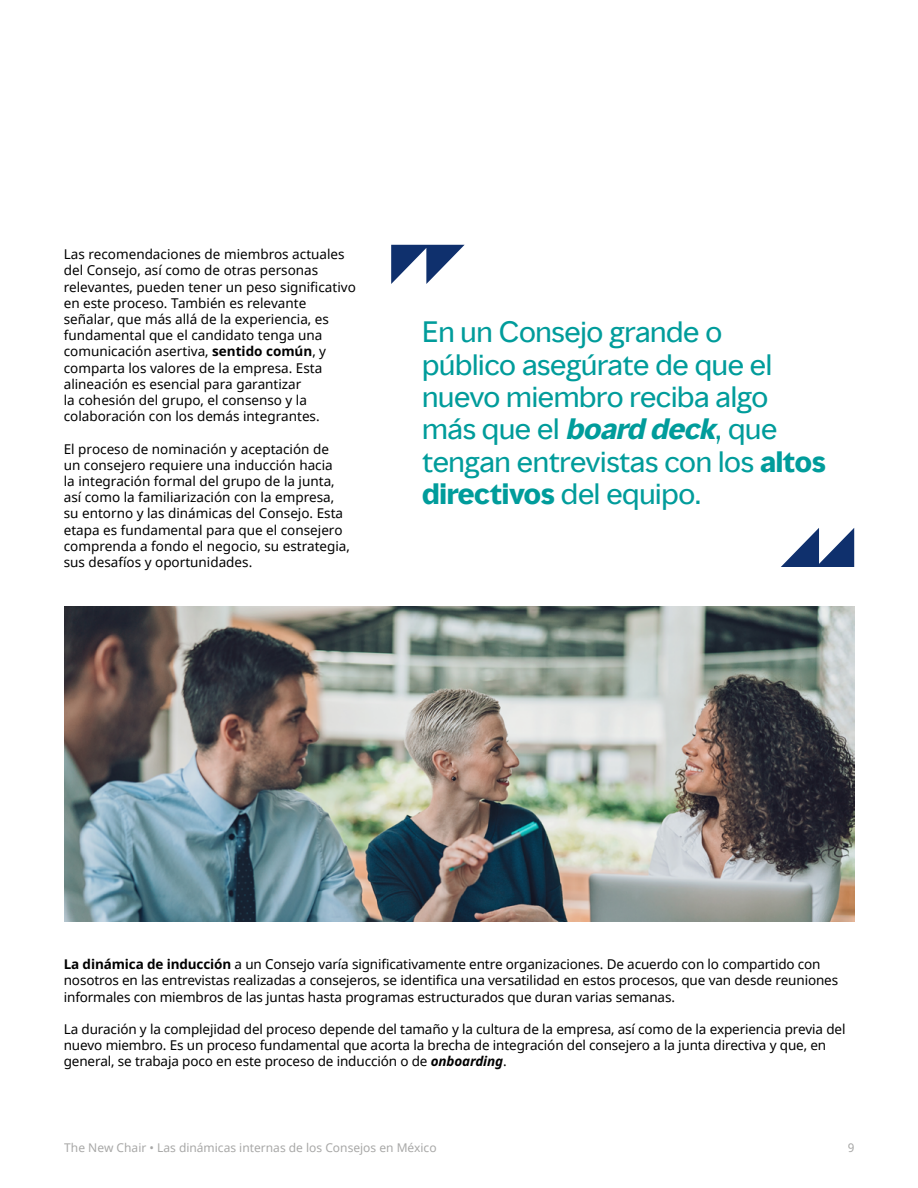
<style>
.page{position:relative;width:918px;height:1188px;background:#fff}
.page>*{position:absolute;margin:0;border:0;box-sizing:border-box;transform-origin:0 0}
.t1{font:27px/32.4px "MMC Display";letter-spacing:-.01em;color:#009c9b}
.t2{font:13.5px/16.2px "Noto Sans";color:#000}
.t3{font:12px "Noto Sans";color:#a8a8a7}
.s1{font-weight:700}
.s2{font-weight:700;font-style:italic}
</style>
<div class="page">
<img style="left:64px;top:607px;width:790px;height:315px">
<svg style="left:391px;top:245px;width:74px;height:39px"></svg>
<svg style="left:781px;top:528px;width:73px;height:39px"></svg>
<p class="t2" style="left:64px;top:247px;width:294px">Las recomendaciones de miembros actuales del Consejo, así como de otras personas relevantes, pueden tener un peso significativo en este proceso. También es relevante señalar, que más allá de la experiencia, es fundamental que el candidato tenga una comunicación asertiva, <span class="s1">sentido común</span>, y comparta los valores de la empresa. Esta alineación es esencial para garantizar<br>la cohesión del grupo, el consenso y la colaboración con los demás integrantes.</p>
<p class="t2" style="left:64px;top:441px;width:288px">El proceso de nominación y aceptación de<br>un consejero requiere una inducción hacia<br>la integración formal del grupo de la junta, así como la familiarización con la empresa, su entorno y las dinámicas del Consejo. Esta etapa es fundamental para que el consejero comprenda a fondo el negocio, su estrategia, sus desafíos y oportunidades.</p>
<h1 class="t1" style="left:422px;top:316px;width:405px">En un Consejo grande o<br>público asegúrate de que el nuevo miembro reciba algo<br>m á s q u e e l <span class="s2">board deck</span>, q u e tengan entrevistas con los <span class="s1">altos directivos</span> del equipo.</h1>
<p class="t2" style="left:64px;top:957px;width:776px"><span class="s1">La dinámica de inducción</span> a un Consejo varía significativamente entre organizaciones. De acuerdo con lo compartido con nosotros en las entrevistas realizadas a consejeros, se identifica una versatilidad en estos procesos, que van desde reuniones informales con miembros de las juntas hasta programas estructurados que duran varias semanas.</p>
<p class="t2" style="left:64px;top:1021px;width:783px">La duración y la complejidad del proceso depende del tamaño y la cultura de la empresa, así como de la experiencia previa del nuevo miembro. Es un proceso fundamental que acorta la brecha de integración del consejero a la junta directiva y que, en general, se trabaja poco en este proceso de inducción o de <span class="s2">onboarding</span>.</p>
<p class="t3" style="left:64px;top:1140px;width:374px">The New Chair • Las dinámicas internas de los Consejos en México</p>
<p class="t3" style="left:848px;top:1140px;width:8px">9</p>
</div>
